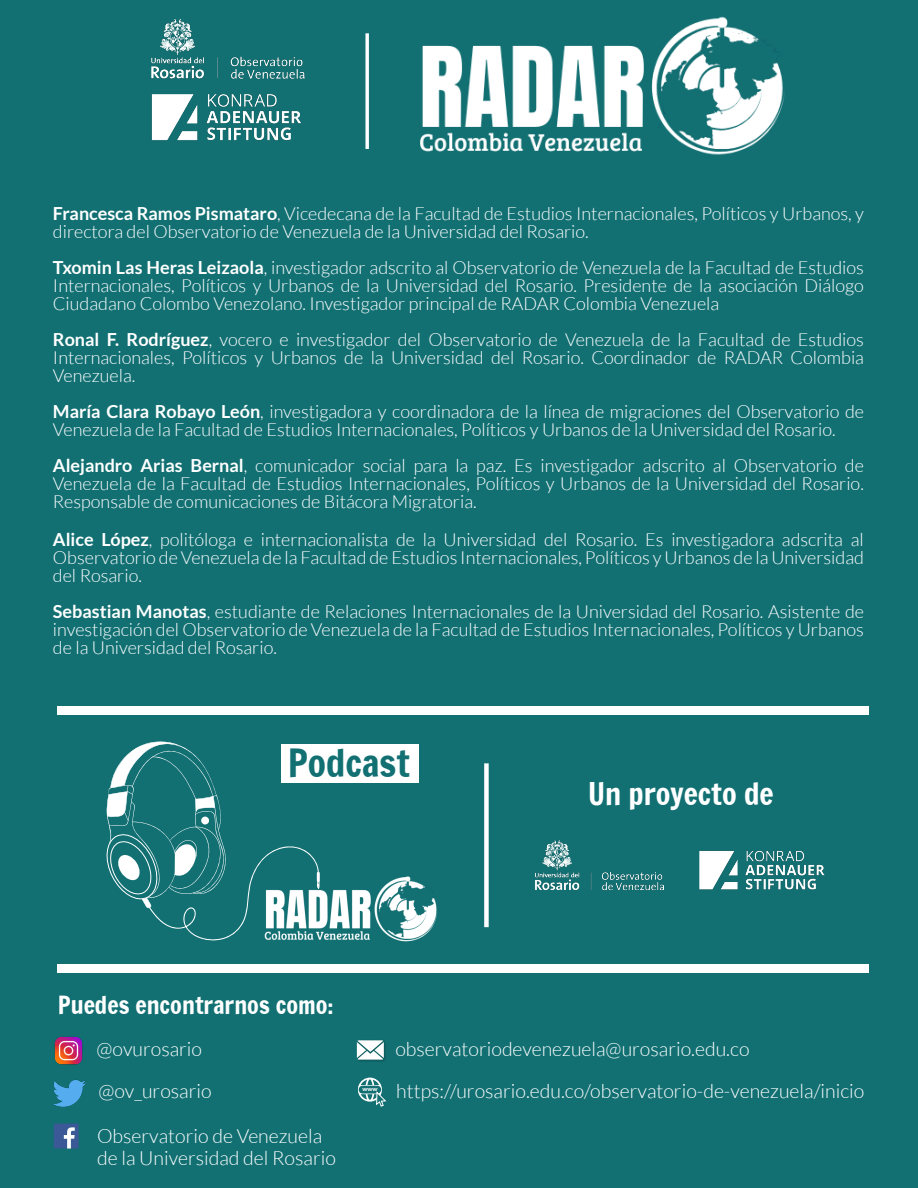
<style>
.page{position:relative;width:918px;height:1188px;background:#127073}
.page>*{position:absolute;margin:0;border:0;box-sizing:border-box;transform-origin:0 0}
.t1{font:37.35px "Francois One";color:#127073}
.t2{font:30px "Francois One";color:#fff}
.t3{font:24px "Francois One";color:#fff}
.t4{font:300 19.5px/22.5px "Lato";color:#fff}
.t5{font:300 18px/18px "Lato";color:#fff;text-align:justify}
.t6{font:600 5.55px "Montserrat";color:#fff}
.s1{font-weight:700}
</style>
<div class="page">
<svg style="left:365px;top:33px;width:4px;height:116px"></svg>
<img style="left:420px;top:16px;width:365px;height:139px">
<img style="left:151px;top:94px;width:150px;height:47px">
<img style="left:151px;top:19px;width:154px;height:60px">
<div style="left:57px;top:707px;width:812px;height:8px;background:#fff"></div>
<div style="left:57px;top:965px;width:812px;height:8px;background:#fff"></div>
<img style="left:320px;top:876px;width:118px;height:66px">
<svg style="left:106px;top:741px;width:214px;height:200px"></svg>
<img style="left:699px;top:850px;width:126px;height:40px">
<img style="left:535px;top:840px;width:129px;height:51px">
<div style="left:281px;top:744px;width:138px;height:39px;background:#fff"></div>
<div style="left:484px;top:763px;width:5px;height:164px;background:#fff"></div>
<img style="left:53px;top:1080px;width:33px;height:27px">
<img style="left:54px;top:1036px;width:29px;height:29px">
<svg style="left:54px;top:1124px;width:25px;height:24px"></svg>
<img style="left:356px;top:1042px;width:30px;height:19px">
<svg style="left:357px;top:1040px;width:27px;height:20px"></svg>
<svg style="left:358px;top:1078px;width:28px;height:29px"></svg>
<p class="t5" style="left:53px;top:205px;width:813px"><span class="s1">Francesca Ramos Pismataro</span>, Vicedecana de la Facultad de Estudios Internacionales, Políticos y Urbanos, y directora del Observatorio de Venezuela de la Universidad del Rosario.</p>
<p class="t5" style="left:53px;top:259px;width:813px"><span class="s1">Txomin Las Heras Leizaola</span>, investigador adscrito al Observatorio de Venezuela de la Facultad de Estudios Internacionales, Políticos y Urbanos de la Universidad del Rosario. Presidente de la asociación Diálogo Ciudadano Colombo Venezolano. Investigador principal de RADAR Colombia Venezuela</p>
<p class="t5" style="left:53px;top:331px;width:813px"><span class="s1">Ronal F. Rodríguez</span>, vocero e investigador del Observatorio de Venezuela de la Facultad de Estudios Internacionales, Políticos y Urbanos de la Universidad del Rosario. Coordinador de RADAR Colombia Venezuela.</p>
<p class="t5" style="left:53px;top:403px;width:813px"><span class="s1">María Clara Robayo León</span>, investigadora y coordinadora de la línea de migraciones del Observatorio de<br>Venezuela de la Facultad de Estudios Internacionales, Políticos y Urbanos de la Universidad del Rosario.</p>
<p class="t5" style="left:53px;top:457px;width:812px"><span class="s1">Alejandro Arias Bernal</span>, comunicador social para la paz. Es investigador adscrito al Observatorio de Venezuela de la Facultad de Estudios Internacionales, Políticos y Urbanos de la Universidad del Rosario.<br>Responsable de comunicaciones de Bitácora Migratoria.</p>
<p class="t5" style="left:53px;top:531px;width:812px"><span class="s1">Alice López</span>, politóloga e internacionalista de la Universidad del Rosario. Es investigadora adscrita al Observatorio de Venezuela de la Facultad de Estudios Internacionales, Políticos y Urbanos de la Universidad del Rosario.</p>
<p class="t5" style="left:53px;top:603px;width:813px"><span class="s1">Sebastian Manotas</span>, estudiante de Relaciones Internacionales de la Universidad del Rosario. Asistente de investigación del Observatorio de Venezuela de la Facultad de Estudios Internacionales, Políticos y Urbanos de la Universidad del Rosario.</p>
<h1 class="t1" style="left:288px;top:743px;width:123px">Podcast</h1>
<h2 class="t2" style="left:588px;top:777px;width:187px">Un proyecto de</h2>
<h3 class="t3" style="left:58px;top:992px;width:277px">Puedes encontrarnos como:</h3>
<p class="t4" style="left:97px;top:1038px;width:107px">@ovurosario</p>
<p class="t4" style="left:99px;top:1079px;width:115px">@ov_urosario</p>
<p class="t4" style="left:97px;top:1125px;width:240px">Observatorio de Venezuela de la Universidad del Rosario</p>
<p class="t6" style="left:362px;top:1085px;width:17px">www</p>
<p class="t4" style="left:395px;top:1038px;width:356px">observatoriodevenezuela@urosario.edu.co</p>
<p class="t4" style="left:396px;top:1079px;width:470px">https://urosario.edu.co/observatorio-de-venezuela/inicio</p>
</div>
